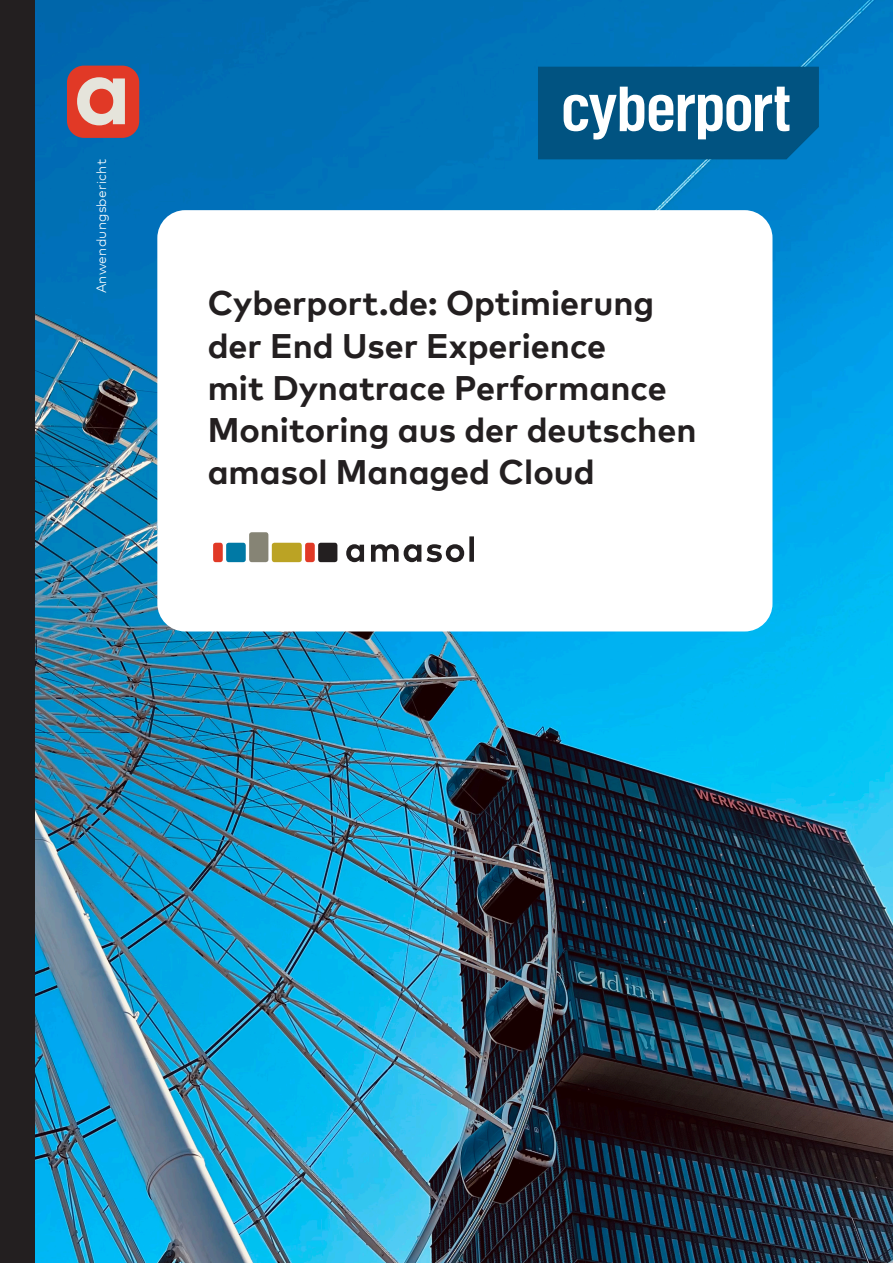
<style>
.page{position:relative;width:893px;height:1263px;background:#fff}
.page>*{position:absolute;margin:0;border:0;box-sizing:border-box;transform-origin:0 0}
.t1{font:700 94.35px "Mark Pro";color:#e5e4db}
.t2{font:700 34.05px/42.3px "Mark Pro";color:#231f20}
.t3{font:300 13.5px "Mark Pro";letter-spacing:.02em;color:#fff}
</style>
<div class="page">
<img style="left:34px;top:0;width:859px;height:1263px">
<div style="left:0;top:0;width:34px;height:1263px;background:#231f20"></div>
<div style="left:67px;top:66px;width:72px;height:72px;background:#e13926;border-radius:17px"></div>
<div style="left:157px;top:210px;width:615px;height:421px;background:#fff;border-radius:28px"></div>
<svg style="left:346px;top:536px;width:128px;height:26px"></svg>
<div style="left:249px;top:532px;width:19px;height:30px;background:#868475;border-radius:3px"></div>
<div style="left:272px;top:543px;width:30px;height:19px;background:#bba324;border-radius:3px"></div>
<div style="left:226px;top:543px;width:20px;height:19px;background:#0079a5;border-radius:3px"></div>
<div style="left:318px;top:543px;width:19px;height:19px;background:#231f20;border-radius:3px"></div>
<div style="left:305px;top:543px;width:10px;height:19px;background:#e13926;border-radius:3px"></div>
<div style="left:213px;top:543px;width:10px;height:19px;background:#e13926;border-radius:3px"></div>
<svg style="left:538px;top:67px;width:281px;height:92px"></svg>
<h1 class="t1" style="left:73px;top:19px;width:59px">a</h1>
<p class="t3" style="left:91px;top:293px;width:136px;rotate:-90deg">Anwendungsbericht</p>
<p class="t2" style="left:208px;top:279px;width:490px">Cyberport.de: Optimierung der End User Experience<br>mit Dynatrace Performance<br>Monitoring aus der deutschen amasol Managed Cloud</p>
</div>
